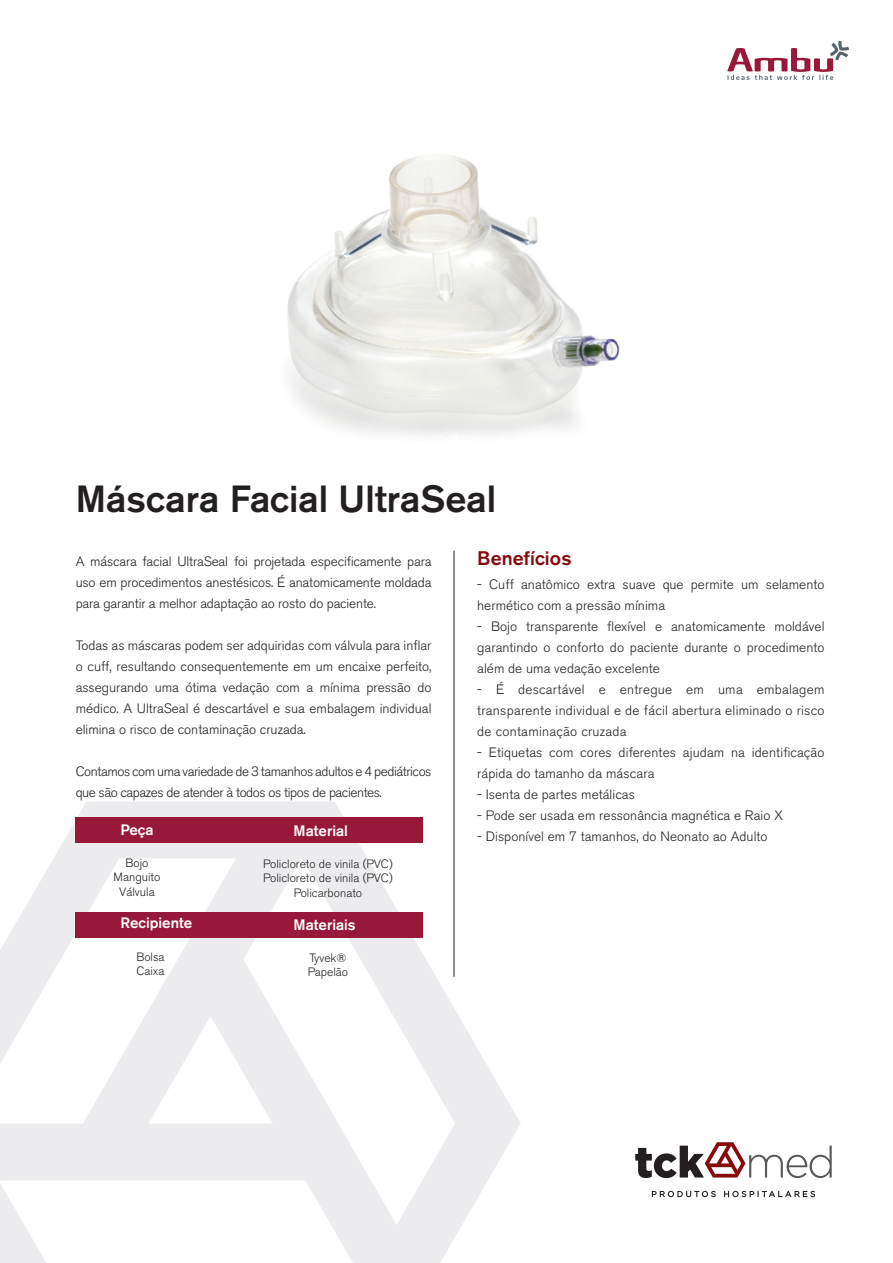
<style>
.page{position:relative;width:893px;height:1263px;background:#fff}
.page>*{position:absolute;margin:0;border:0;box-sizing:border-box;transform-origin:0 0}
.t1{font:500 37.5px "Akzidenz Grotesk BE";color:#231f20}
.t2{font:500 19.5px "Akzidenz Grotesk BE";letter-spacing:.005em;color:#86090c}
.t3{font:500 15px "Akzidenz Grotesk BE";color:#fff}
.t4{font:300 13.5px/21px "Akzidenz Grotesk BE";letter-spacing:.005em;color:#231f20;text-align:justify}
.t5{font:300 13.5px/21px "Akzidenz Grotesk BE";letter-spacing:-.03em;color:#231f20}
.t6{font:300 12px "Akzidenz Grotesk BE";color:#231f20}
</style>
<div class="page">
<svg style="left:0;top:801px;width:521px;height:462px"></svg>
<svg style="left:727px;top:41px;width:122px;height:39px"></svg>
<svg style="left:652px;top:1191px;width:163px;height:6px"></svg>
<svg style="left:635px;top:1142px;width:197px;height:36px"></svg>
<hr style="left:454px;top:551px;width:1px;height:426px;background:#231f20">
<img style="left:287px;top:155px;width:333px;height:281px">
<div style="left:76px;top:818px;width:347px;height:25px;background:#971838"></div>
<div style="left:76px;top:912px;width:347px;height:25px;background:#971838"></div>
<p class="t1" style="left:76px;top:476px;width:422px">Máscara Facial UltraSeal</p>
<p class="t4" style="left:76px;top:551px;width:357px">A máscara facial UltraSeal foi projetada especificamente para uso em procedimentos anestésicos. É anatomicamente moldada para garantir a melhor adaptação ao rosto do paciente.</p>
<p class="t4" style="left:76px;top:635px;width:357px">Todas as máscaras podem ser adquiridas com válvula para inflar o cuff, resultando consequentemente em um encaixe perfeito, assegurando uma ótima vedação com a mínima pressão do médico. A UltraSeal é descartável e sua embalagem individual elimina o risco de contaminação cruzada.</p>
<p class="t5" style="left:76px;top:761px;width:357px">Contamos com uma variedade de 3 tamanhos adultos e 4 pediátricos que são capazes de atender à todos os tipos de pacientes.</p>
<p class="t3" style="left:120px;top:820px;width:35px">Peça</p>
<p class="t6" style="left:125px;top:856px;width:25px">Bojo</p>
<p class="t6" style="left:114px;top:870px;width:48px">Manguito</p>
<p class="t6" style="left:119px;top:885px;width:37px">Válvula</p>
<p class="t3" style="left:120px;top:914px;width:73px">Recipiente</p>
<p class="t6" style="left:136px;top:950px;width:30px">Bolsa</p>
<p class="t6" style="left:136px;top:964px;width:29px">Caixa</p>
<p class="t3" style="left:294px;top:821px;width:56px">Material</p>
<p class="t6" style="left:263px;top:857px;width:131px">Policloreto de vinila (PVC)</p>
<p class="t6" style="left:263px;top:871px;width:131px">Policloreto de vinila (PVC)</p>
<p class="t6" style="left:294px;top:886px;width:70px">Policarbonato</p>
<p class="t3" style="left:294px;top:915px;width:64px">Materiais</p>
<p class="t6" style="left:309px;top:951px;width:39px">Tyvek®</p>
<p class="t6" style="left:308px;top:965px;width:42px">Papelão</p>
<p class="t2" style="left:477px;top:546px;width:96px">Benefícios</p>
<p class="t4" style="left:477px;top:574px;width:349px">- Cuff anatômico extra suave que permite um selamento hermético com a pressão mínima</p>
<p class="t4" style="left:477px;top:616px;width:349px">- Bojo transparente flexível e anatomicamente moldável garantindo o conforto do paciente durante o procedimento além de uma vedação excelente</p>
<p class="t4" style="left:477px;top:679px;width:349px">- É descartável e entregue em uma embalagem transparente individual e de fácil abertura eliminado o risco de contaminação cruzada</p>
<p class="t4" style="left:477px;top:742px;width:349px">- Etiquetas com cores diferentes ajudam na identificação rápida do tamanho da máscara</p>
<p class="t4" style="left:477px;top:784px;width:159px">- Isenta de partes metálicas</p>
<p class="t4" style="left:477px;top:805px;width:307px">- Pode ser usada em ressonância magnética e Raio X</p>
<p class="t4" style="left:477px;top:826px;width:292px">- Disponível em 7 tamanhos, do Neonato ao Adulto</p>
</div>
